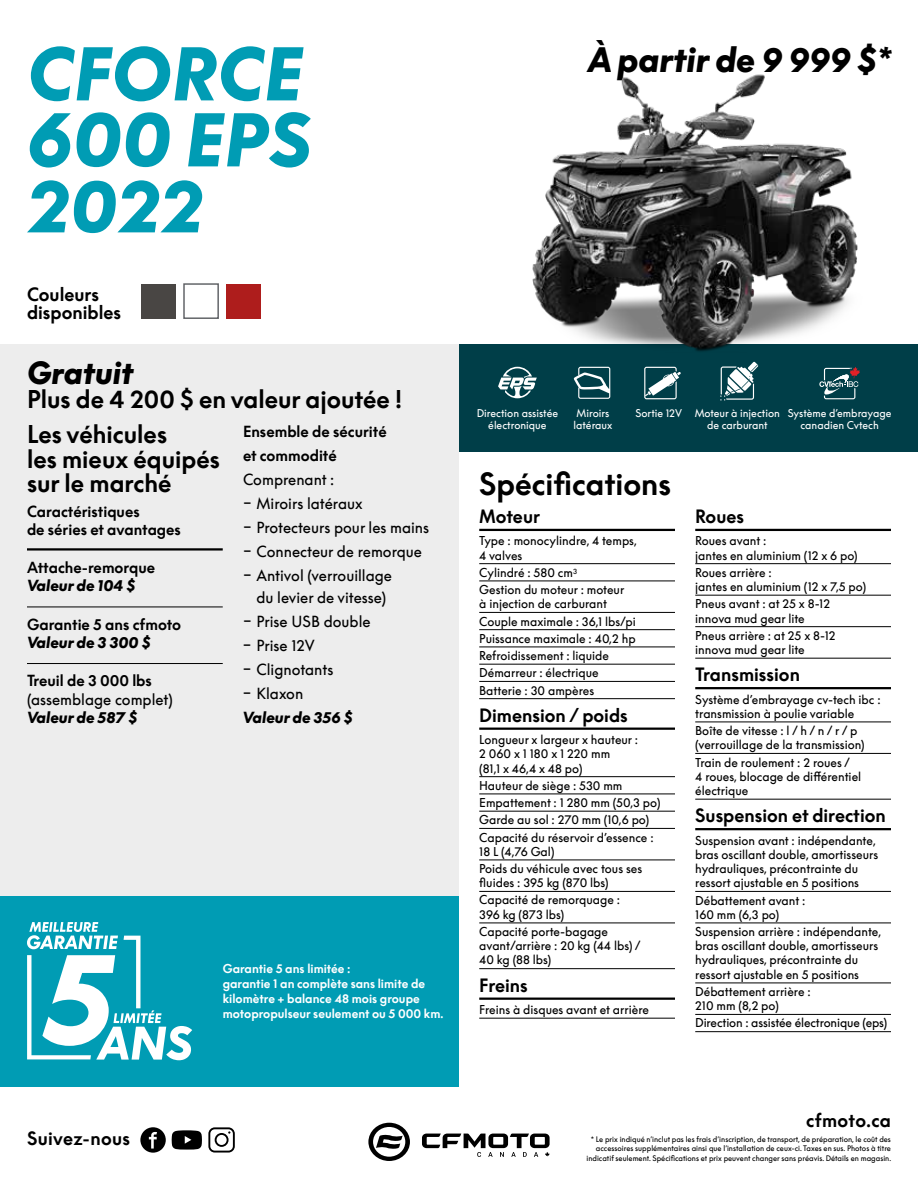
<style>
.page{position:relative;width:918px;height:1188px;background:#fff}
.page>*{position:absolute;margin:0;border:0;box-sizing:border-box;transform-origin:0 0}
.t1{font:italic 900 70.5px/66px "Supreme LLTT";letter-spacing:.005em;color:#009cb4}
.t2{font:italic 900 33px "Supreme LLTT";color:#000}
.t3{font:30px "Supreme LLTT Bold Flat";color:#000}
.t4{font:italic 900 30px "Supreme LLTT";color:#000}
.t5{font:24px/35px "Supreme LLTT Bold Flat";color:#000}
.t6{font:18px/18px "Supreme LLTT Bold Flat";color:#000}
.t7{font:18px "Supreme LLTT Bold Flat";letter-spacing:.02em;color:#000}
.t8{font:15px/24px "Supreme LLTT";color:#000}
.t9{font:15px/18.1px "Supreme LLTT Bold Flat";color:#000}
.t10{font:italic 900 15px "Supreme LLTT";color:#000}
.t11{font:12px/14.2px "Supreme LLTT";color:#000}
.t12{font:700 12px/15px "Supreme LLTT";color:#fff}
.t13{font:10.5px/12px "Supreme LLTT";color:#fff;text-align:center}
.t14{font:7.5px/9.8px "Supreme LLTT";color:#000;text-align:right}
</style>
<div class="page">
<div style="left:459px;top:344px;width:459px;height:109px;background:#003e48"></div>
<div style="left:0;top:895px;width:459px;height:192px;background:#009cb4"></div>
<div style="left:0;top:344px;width:459px;height:551px;background:#ededed"></div>
<svg style="left:368px;top:1123px;width:42px;height:38px"></svg>
<svg style="left:422px;top:1134px;width:128px;height:23px"></svg>
<hr style="left:27px;top:548px;width:196px;height:3px;background:#000">
<hr style="left:27px;top:607px;width:196px;height:1px;background:#000">
<hr style="left:27px;top:663px;width:196px;height:1px;background:#000">
<hr style="left:479px;top:529px;width:196px;height:2px;background:#000">
<hr style="left:479px;top:563px;width:196px;height:1px;background:#000">
<hr style="left:479px;top:581px;width:196px;height:1px;background:#000">
<hr style="left:479px;top:612px;width:196px;height:1px;background:#000">
<hr style="left:479px;top:629px;width:196px;height:1px;background:#000">
<hr style="left:479px;top:647px;width:196px;height:1px;background:#000">
<hr style="left:479px;top:664px;width:196px;height:1px;background:#000">
<hr style="left:479px;top:681px;width:196px;height:1px;background:#000">
<hr style="left:479px;top:698px;width:196px;height:1px;background:#000">
<hr style="left:479px;top:728px;width:196px;height:2px;background:#000">
<hr style="left:479px;top:776px;width:196px;height:1px;background:#000">
<hr style="left:479px;top:794px;width:196px;height:1px;background:#000">
<hr style="left:479px;top:811px;width:196px;height:1px;background:#000">
<hr style="left:479px;top:828px;width:196px;height:1px;background:#000">
<hr style="left:479px;top:860px;width:196px;height:1px;background:#000">
<hr style="left:479px;top:891px;width:196px;height:1px;background:#000">
<hr style="left:479px;top:923px;width:196px;height:1px;background:#000">
<hr style="left:479px;top:968px;width:196px;height:1px;background:#000">
<hr style="left:479px;top:998px;width:196px;height:2px;background:#000">
<hr style="left:479px;top:1018px;width:196px;height:1px;background:#000">
<hr style="left:695px;top:529px;width:196px;height:2px;background:#000">
<hr style="left:695px;top:563px;width:196px;height:1px;background:#000">
<hr style="left:695px;top:595px;width:196px;height:1px;background:#000">
<hr style="left:695px;top:626px;width:196px;height:1px;background:#000">
<hr style="left:695px;top:658px;width:196px;height:1px;background:#000">
<hr style="left:695px;top:687px;width:196px;height:2px;background:#000">
<hr style="left:695px;top:722px;width:196px;height:1px;background:#000">
<hr style="left:695px;top:753px;width:196px;height:1px;background:#000">
<hr style="left:695px;top:799px;width:196px;height:1px;background:#000">
<hr style="left:695px;top:828px;width:196px;height:2px;background:#000">
<hr style="left:695px;top:891px;width:196px;height:1px;background:#000">
<hr style="left:695px;top:923px;width:196px;height:1px;background:#000">
<hr style="left:695px;top:983px;width:196px;height:1px;background:#000">
<hr style="left:695px;top:1014px;width:196px;height:1px;background:#000">
<hr style="left:695px;top:1031px;width:196px;height:1px;background:#000">
<div style="left:140px;top:1127px;width:26px;height:26px;background:#000;border-radius:50%"></div>
<svg style="left:149px;top:1131px;width:8px;height:18px"></svg>
<svg style="left:172px;top:1130px;width:30px;height:20px"></svg>
<svg style="left:208px;top:1127px;width:27px;height:26px"></svg>
<svg style="left:27px;top:922px;width:165px;height:138px"></svg>
<svg style="left:498px;top:367px;width:39px;height:31px"></svg>
<svg style="left:573px;top:367px;width:37px;height:32px"></svg>
<svg style="left:644px;top:367px;width:37px;height:32px"></svg>
<svg style="left:720px;top:362px;width:38px;height:39px"></svg>
<svg style="left:819px;top:367px;width:41px;height:32px"></svg>
<div style="left:142px;top:284px;width:34px;height:34px;background:#494644"></div>
<div style="left:183px;top:283px;width:36px;height:36px;background:#fff;border:2px solid #636569"></div>
<div style="left:226px;top:284px;width:34px;height:34px;background:#ae1d1c"></div>
<img style="left:532px;top:74px;width:326px;height:277px">
<h1 class="t1" style="left:27px;top:43px;width:286px">CFORCE<br>600 EPS<br>2022</h1>
<h2 class="t2" style="left:588px;top:41px;width:306px">À partir de 9 999 $*</h2>
<h3 class="t6" style="left:27px;top:285px;width:96px">Couleurs disponibles</h3>
<h3 class="t4" style="left:27px;top:357px;width:108px">Gratuit</h3>
<h3 class="t5" style="left:27px;top:383px;width:377px">Plus de 4 200 $ en valeur ajoutée !<br>Les véhicules</h3>
<h3 class="t5" style="left:27px;top:447px;width:195px;line-height:24.2px">les mieux équipés sur le marché</h3>
<p class="t9" style="left:27px;top:502px;width:155px">Caractéristiques<br>de séries et avantages</p>
<p class="t9" style="left:27px;top:559px;width:130px">Attache-remorque</p>
<p class="t10" style="left:27px;top:577px;width:110px">Valeur de 104 $</p>
<p class="t9" style="left:27px;top:616px;width:156px">Garantie 5 ans cfmoto</p>
<p class="t10" style="left:27px;top:634px;width:125px">Valeur de 3 300 $</p>
<p class="t9" style="left:27px;top:672px;width:126px">Treuil de 3 000 lbs</p>
<p class="t8" style="left:27px;top:687px;width:147px">(assemblage complet)</p>
<p class="t10" style="left:27px;top:709px;width:112px">Valeur de 587 $</p>
<p class="t9" style="left:243px;top:419px;width:145px;line-height:24px">Ensemble de sécurité et commodité</p>
<p class="t8" style="left:243px;top:467px;width:188px">Comprenant :<br>͈ Miroirs latéraux<br>͈ Protecteurs pour les mains ͈ Connecteur de remorque ͈ Antivol (verrouillage</p>
<p class="t8" style="left:243px;top:586px;width:145px;text-indent:14px">du levier de vitesse) ͈ Prise USB double<br>͈ Prise 12V<br>͈ Clignotants<br>͈ Klaxon</p>
<p class="t10" style="left:243px;top:710px;width:111px">Valeur de 356 $</p>
<h3 class="t7" style="left:27px;top:1129px;width:105px">Suivez-nous</h3>
<p class="t12" style="left:223px;top:962px;width:222px">Garantie 5 ans limitée :<br>garantie 1 an complète sans limite de kilomètre + balance 48 mois groupe motopropulseur seulement ou 5 000 km.</p>
<p class="t13" style="left:477px;top:407px;width:83px">Direction assistée électronique</p>
<p class="t13" style="left:574px;top:407px;width:40px;text-align:left">Miroirs latéraux</p>
<p class="t13" style="left:707px;top:407px;width:74px;text-align:left;text-indent:-72px">Sortie 12V Moteur à injection de carburant</p>
<p class="t13" style="left:788px;top:407px;width:105px">Système d’embrayage canadien Cvtech</p>
<h3 class="t3" style="left:479px;top:467px;width:193px">Spécifications</h3>
<h3 class="t6" style="left:479px;top:508px;width:62px">Moteur</h3>
<p class="t11" style="left:479px;top:534px;width:159px">Type : monocylindre, 4 temps,<br>4 valves</p>
<p class="t11" style="left:479px;top:564px;width:147px;line-height:17.2px">Cylindré : 580 cm<sup>3<br></sup>Gestion du moteur : moteur</p>
<p class="t11" style="left:479px;top:596px;width:158px;line-height:17.2px">à injection de carburant<br>Couple maximale : 36,1 lbs/pi<br>Puissance maximale : 40,2 hp<br>Refroidissement : liquide<br>Démarreur : électrique<br>Batterie : 30 ampères</p>
<h3 class="t6" style="left:479px;top:706px;width:150px">Dimension / poids</h3>
<p class="t11" style="left:479px;top:733px;width:160px">Longueur x largeur x hauteur :<br>2 060 x 1 180 x 1 220 mm<br>(81,1 x 46,4 x 48 po)</p>
<p class="t11" style="left:479px;top:777px;width:183px;line-height:17.2px">Hauteur de siège : 530 mm<br>Empattement : 1 280 mm (50,3 po)<br>Garde au sol : 270 mm (10,6 po)<br>Capacité du réservoir d’essence :</p>
<p class="t11" style="left:479px;top:843px;width:164px;line-height:17.2px">18 L (4,76 Gal)<br>Poids du véhicule avec tous ses</p>
<p class="t11" style="left:479px;top:874px;width:142px;line-height:17.2px">fluides : 395 kg (870 lbs)<br>Capacité de remorquage :</p>
<p class="t11" style="left:479px;top:906px;width:130px;line-height:17.2px">396 kg (873 lbs)<br>Capacité porte-bagage</p>
<p class="t11" style="left:479px;top:939px;width:163px">avant/arrière : 20 kg (44 lbs) /<br>40 kg (88 lbs)</p>
<h3 class="t6" style="left:479px;top:976px;width:50px">Freins</h3>
<p class="t11" style="left:479px;top:1003px;width:171px">Freins à disques avant et arrière</p>
<h3 class="t6" style="left:695px;top:508px;width:50px">Roues</h3>
<p class="t11" style="left:695px;top:534px;width:164px">Roues avant :<br>jantes en aluminium (12 x 6 po)</p>
<p class="t11" style="left:695px;top:566px;width:172px">Roues arrière :<br>jantes en aluminium (12 x 7,5 po)</p>
<p class="t11" style="left:695px;top:597px;width:136px">Pneus avant : at 25 x 8-12 innova mud gear lite</p>
<p class="t11" style="left:695px;top:628px;width:142px">Pneus arrière : at 25 x 8-12 innova mud gear lite</p>
<h3 class="t6" style="left:695px;top:666px;width:106px">Transmission</h3>
<p class="t11" style="left:695px;top:692px;width:187px">Système d’embrayage cv-tech ibc : transmission à poulie variable</p>
<p class="t11" style="left:695px;top:724px;width:171px">Boîte de vitesse : l / h / n / r / p (verrouillage de la transmission)</p>
<p class="t11" style="left:695px;top:755px;width:167px">Train de roulement : 2 roues /<br>4 roues, blocage de différentiel électrique</p>
<h3 class="t6" style="left:695px;top:807px;width:192px">Suspension et direction</h3>
<p class="t11" style="left:695px;top:833px;width:184px">Suspension avant : indépendante, bras oscillant double, amortisseurs hydrauliques, précontrainte du ressort ajustable en 5 positions</p>
<p class="t11" style="left:695px;top:893px;width:112px">Débattement avant :<br>160 mm (6,3 po)</p>
<p class="t11" style="left:695px;top:925px;width:187px">Suspension arrière : indépendante, bras oscillant double, amortisseurs hydrauliques, précontrainte du ressort ajustable en 5 positions</p>
<p class="t11" style="left:695px;top:985px;width:117px">Débattement arrière :<br>210 mm (8,2 po)</p>
<p class="t11" style="left:695px;top:1016px;width:194px">Direction : assistée électronique (eps)</p>
<h3 class="t6" style="left:806px;top:1112px;width:86px">cfmoto.ca</h3>
<p class="t14" style="left:587px;top:1134px;width:306px">* Le prix indiqué n’inclut pas les frais d’inscription, de transport, de préparation, le coût des accessoires supplémentaires ainsi que l’installation de ceux-ci. Taxes en sus. Photos à titre indicatif seulement. Spécifications et prix peuvent changer sans préavis. Détails en magasin.</p>
</div>
